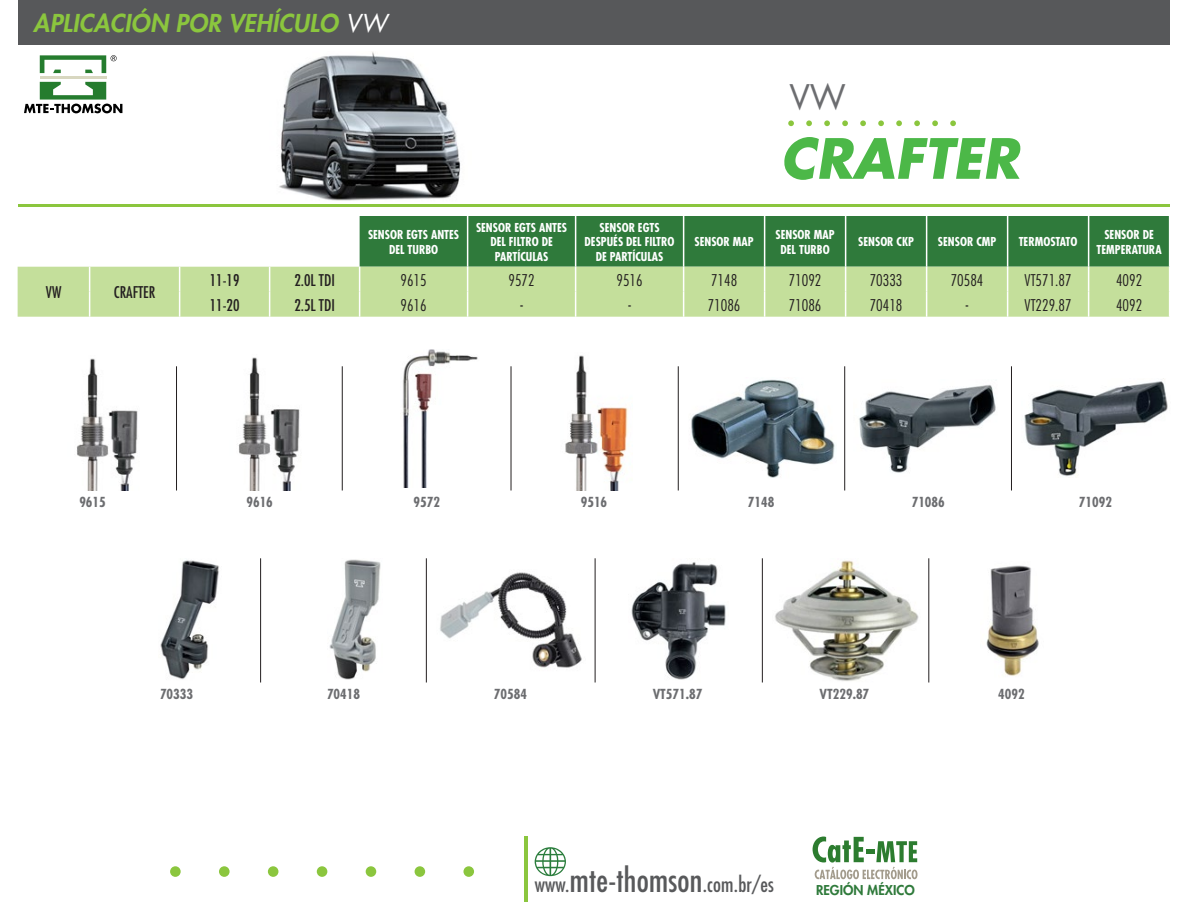
<style>
.page{position:relative;width:1188px;height:918px;background:#fff}
.page>*{position:absolute;margin:0;border:0;box-sizing:border-box;transform-origin:0 0}
.t1{font:italic 700 54px "Futura Std";color:#4cb848}
.t2{font:33px "Futura Std";color:#6c6d70}
.t3{font:italic 800 24px "Futura Std";letter-spacing:.01em;color:#8bc63e}
.t4{font:condensed 20.85px "Futura";letter-spacing:.01em;color:#58595b}
.Numner_part_Title{font:300 condensed 15.75px "Futura Std";color:#231f20}
.Car_Specs_MEX{font:condensed 15.75px "Futura Std";color:#231f20}
.PhotoNumber_SMALL{font:700 condensed 13.5px "Futura Std";color:#6c6d70}
.t5{font:800 13.2px "Futura Std";color:#2f7a3b}
.Parte_WhiteTitle{font:700 condensed 12px/14.4px "Futura Std";color:#fff;text-align:center}
.s1{font-weight:400;color:#fff}
.s2{font-size:32.1px}
</style>
<div class="page">
<img style="left:279px;top:52px;width:182px;height:149px">
<div style="left:18px;top:0;width:1152px;height:45px;background:#57585a"></div>
<div style="left:38px;top:54px;width:70px;height:47px;background:linear-gradient(to right,#fff,#fdfdfb)"></div>
<hr style="left:40px;top:76px;width:66px;height:3px;background:#d8d7c0">
<svg style="left:24px;top:82px;width:98px;height:31px"></svg>
<svg style="left:40px;top:55px;width:77px;height:18px"></svg>
<hr style="left:18px;top:204px;width:1152px;height:3px;background:#8bc63e">
<svg style="left:813px;top:837px;width:105px;height:42px"></svg>
<svg style="left:788px;top:120px;width:6px;height:6px"></svg>
<svg style="left:806px;top:120px;width:6px;height:6px"></svg>
<svg style="left:824px;top:120px;width:6px;height:6px"></svg>
<svg style="left:842px;top:120px;width:6px;height:6px"></svg>
<svg style="left:860px;top:120px;width:6px;height:6px"></svg>
<svg style="left:878px;top:120px;width:6px;height:6px"></svg>
<svg style="left:896px;top:120px;width:6px;height:6px"></svg>
<svg style="left:914px;top:120px;width:6px;height:6px"></svg>
<svg style="left:932px;top:120px;width:6px;height:6px"></svg>
<svg style="left:950px;top:120px;width:6px;height:6px"></svg>
<svg style="left:535px;top:847px;width:31px;height:29px"></svg>
<hr style="left:524px;top:837px;width:3px;height:65px;background:#8bc63e">
<div style="left:463px;top:866px;width:11px;height:11px;background:#8bc63e;border-radius:50%"></div>
<div style="left:415px;top:866px;width:10px;height:11px;background:#8bc63e;border-radius:50%"></div>
<div style="left:366px;top:866px;width:10px;height:11px;background:#8bc63e;border-radius:50%"></div>
<div style="left:317px;top:866px;width:10px;height:11px;background:#8bc63e;border-radius:50%"></div>
<div style="left:268px;top:866px;width:10px;height:11px;background:#8bc63e;border-radius:50%"></div>
<div style="left:219px;top:866px;width:11px;height:11px;background:#8bc63e;border-radius:50%"></div>
<div style="left:170px;top:866px;width:11px;height:11px;background:#8bc63e;border-radius:50%"></div>
<div style="left:18px;top:267px;width:341px;height:50px;background:#c4df9b"></div>
<svg style="left:89px;top:267px;width:1px;height:50px"></svg>
<svg style="left:179px;top:267px;width:1px;height:50px"></svg>
<svg style="left:269px;top:267px;width:1px;height:50px"></svg>
<svg style="left:359px;top:216px;width:811px;height:101px;background:#7cae6e"></svg>
<img style="left:76px;top:358px;width:62px;height:132px">
<img style="left:238px;top:357px;width:62px;height:133px">
<img style="left:565px;top:355px;width:63px;height:135px">
<hr style="left:176px;top:366px;width:1px;height:125px;background:#231f20">
<hr style="left:342px;top:366px;width:1px;height:125px;background:#231f20">
<hr style="left:511px;top:366px;width:1px;height:125px;background:#231f20">
<hr style="left:678px;top:366px;width:1px;height:125px;background:#231f20">
<hr style="left:844px;top:366px;width:1px;height:125px;background:#231f20">
<hr style="left:1011px;top:366px;width:1px;height:125px;background:#231f20">
<img style="left:402px;top:349px;width:76px;height:138px">
<img style="left:691px;top:379px;width:144px;height:99px">
<img style="left:859px;top:385px;width:137px;height:88px">
<img style="left:160px;top:560px;width:59px;height:120px">
<img style="left:329px;top:559px;width:52px;height:121px">
<img style="left:631px;top:562px;width:95px;height:118px">
<hr style="left:260px;top:558px;width:1px;height:124px;background:#231f20">
<hr style="left:426px;top:558px;width:1px;height:124px;background:#231f20">
<hr style="left:595px;top:558px;width:1px;height:124px;background:#231f20">
<hr style="left:762px;top:558px;width:1px;height:124px;background:#231f20">
<hr style="left:928px;top:558px;width:1px;height:124px;background:#231f20">
<img style="left:440px;top:572px;width:142px;height:96px">
<img style="left:775px;top:560px;width:144px;height:121px">
<img style="left:986px;top:565px;width:53px;height:111px">
<img style="left:1024px;top:381px;width:144px;height:96px">
<h3 class="t3" style="left:33px;top:8px;width:356px">APLICACIÓN POR VEHÍCULO <span class="s1">VW</span></h3>
<p class="Parte_WhiteTitle" style="left:368px;top:228px;width:93px">SENSOR EGTS ANTES<br>DEL TURBO</p>
<p class="Parte_WhiteTitle" style="left:476px;top:220px;width:93px">SENSOR EGTS ANTES<br>DEL FILTRO DE<br>PARTÍCULAS</p>
<p class="Parte_WhiteTitle" style="left:585px;top:220px;width:92px">SENSOR EGTS<br>DESPUÉS DEL FILTRO<br>DE PARTÍCULAS</p>
<h2 class="t2" style="left:789px;top:76px;width:58px">VW</h2>
<p class="t1" style="left:780px;top:123px;width:241px">CRAFTER</p>
<p class="Parte_WhiteTitle" style="left:694px;top:235px;width:61px">SENSOR MAP</p>
<p class="Parte_WhiteTitle" style="left:775px;top:228px;width:61px">SENSOR MAP<br>DEL TURBO</p>
<p class="Parte_WhiteTitle" style="left:858px;top:235px;width:57px">SENSOR CKP</p>
<p class="Parte_WhiteTitle" style="left:938px;top:235px;width:60px">SENSOR CMP</p>
<p class="Parte_WhiteTitle" style="left:1019px;top:235px;width:60px">TERMOSTATO</p>
<p class="Parte_WhiteTitle" style="left:1097px;top:228px;width:67px">SENSOR DE<br>TEMPERATURA</p>
<p class="Car_Specs_MEX" style="left:46px;top:283px;width:17px">VW</p>
<p class="Car_Specs_MEX" style="left:114px;top:283px;width:43px">CRAFTER</p>
<p class="Car_Specs_MEX" style="left:210px;top:270px;width:31px">11-19</p>
<p class="Car_Specs_MEX" style="left:294px;top:270px;width:42px">2.0L TDI</p>
<p class="Numner_part_Title" style="left:401px;top:271px;width:28px">9615</p>
<p class="Numner_part_Title" style="left:509px;top:271px;width:28px">9572</p>
<p class="Numner_part_Title" style="left:617px;top:271px;width:28px">9516</p>
<p class="Numner_part_Title" style="left:711px;top:271px;width:28px">7148</p>
<p class="Numner_part_Title" style="left:789px;top:271px;width:34px">71092</p>
<p class="Numner_part_Title" style="left:870px;top:271px;width:34px">70333</p>
<p class="Numner_part_Title" style="left:951px;top:271px;width:34px">70584</p>
<p class="Numner_part_Title" style="left:1025px;top:271px;width:49px">VT571.87</p>
<p class="Numner_part_Title" style="left:1116px;top:271px;width:28px">4092</p>
<p class="Car_Specs_MEX" style="left:210px;top:295px;width:31px">11-20</p>
<p class="Car_Specs_MEX" style="left:294px;top:295px;width:42px">2.5L TDI</p>
<p class="Numner_part_Title" style="left:401px;top:296px;width:28px">9616</p>
<p class="Numner_part_Title" style="left:520px;top:296px;width:4px">-</p>
<p class="Numner_part_Title" style="left:628px;top:296px;width:4px">-</p>
<p class="Numner_part_Title" style="left:708px;top:296px;width:34px">71086</p>
<p class="Numner_part_Title" style="left:789px;top:296px;width:34px">71086</p>
<p class="Numner_part_Title" style="left:870px;top:296px;width:34px">70418</p>
<p class="Numner_part_Title" style="left:966px;top:296px;width:4px">-</p>
<p class="Numner_part_Title" style="left:1025px;top:296px;width:49px">VT229.87</p>
<p class="Numner_part_Title" style="left:1116px;top:296px;width:28px">4092</p>
<p class="PhotoNumber_SMALL" style="left:79px;top:493px;width:28px">9615</p>
<p class="PhotoNumber_SMALL" style="left:246px;top:493px;width:28px">9616</p>
<p class="PhotoNumber_SMALL" style="left:414px;top:493px;width:28px">9572</p>
<p class="PhotoNumber_SMALL" style="left:581px;top:493px;width:28px">9516</p>
<p class="PhotoNumber_SMALL" style="left:748px;top:493px;width:28px">7148</p>
<p class="PhotoNumber_SMALL" style="left:912px;top:493px;width:35px">71086</p>
<p class="PhotoNumber_SMALL" style="left:1079px;top:493px;width:35px">71092</p>
<p class="PhotoNumber_SMALL" style="left:160px;top:685px;width:35px">70333</p>
<p class="PhotoNumber_SMALL" style="left:327px;top:685px;width:35px">70418</p>
<p class="PhotoNumber_SMALL" style="left:494px;top:685px;width:35px">70584</p>
<p class="PhotoNumber_SMALL" style="left:653px;top:685px;width:51px">VT571.87</p>
<p class="PhotoNumber_SMALL" style="left:820px;top:685px;width:51px">VT229.87</p>
<p class="PhotoNumber_SMALL" style="left:998px;top:685px;width:28px">4092</p>
<h3 class="t4" style="left:535px;top:872px;width:241px">www.<span class="s2">mte-thomson</span>.com.br/es</h3>
<p class="t5" style="left:816px;top:882px;width:100px">REGIÓN MÉXICO</p>
</div>
